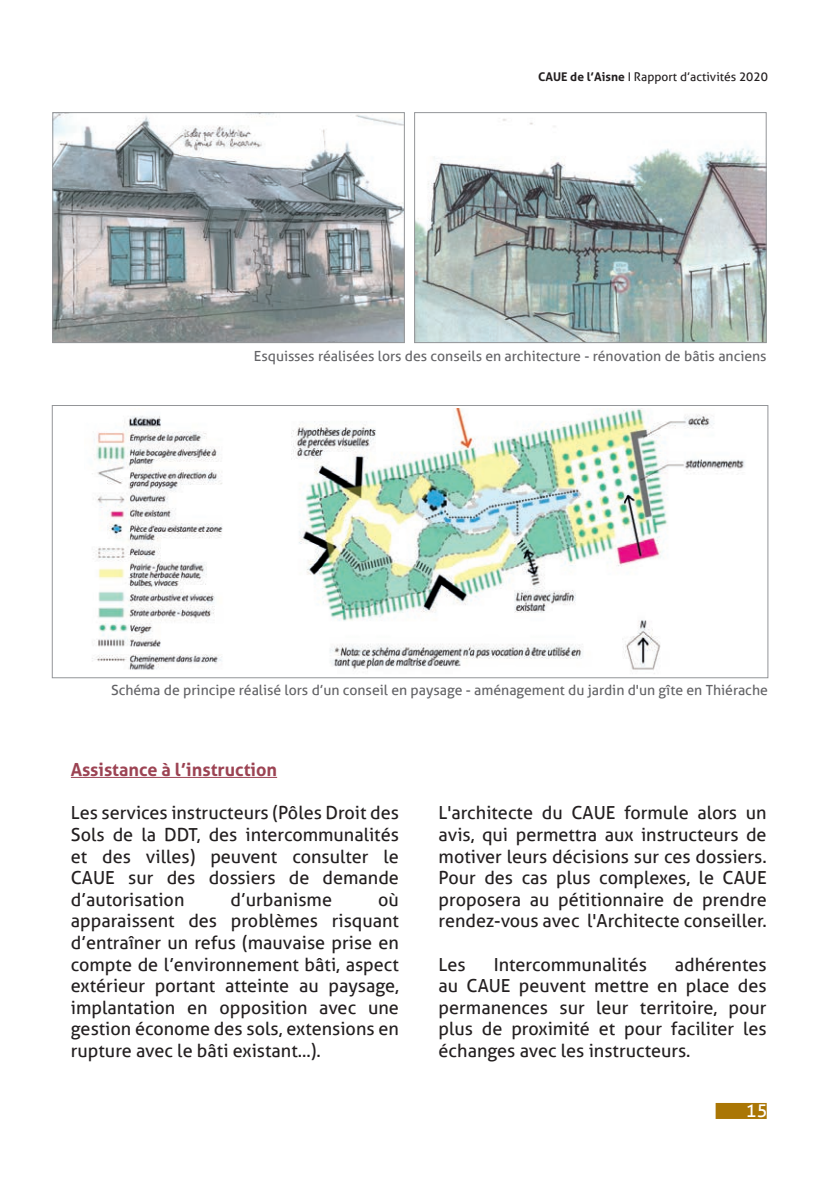
<style>
.page{position:relative;width:840px;height:1191px;background:#fff}
.page>*{position:absolute;margin:0;border:0;box-sizing:border-box;transform-origin:0 0}
.t1{font:18px/21.6px "Aller";color:#231f20;text-align:justify}
.t2{font:700 18px "Aller";color:#9c4353}
.t3{font:18px "Aller";color:#fff}
.t4{font:14px "Aller";color:#636366}
.t5{font:12px "Aller";color:#231f20}
.s1{font-weight:700}
</style>
<div class="page">
<hr style="left:71px;top:777px;width:206px;height:1px;background:#9c4353">
<div style="left:715px;top:1103px;width:51px;height:16px;background:#aa7605"></div>
<img style="left:54px;top:114px;width:348px;height:227px">
<div style="left:52px;top:112px;width:352px;height:231px;border:1px solid #939598"></div>
<img style="left:291px;top:409px;width:454px;height:265px">
<img style="left:92px;top:416px;width:131px;height:254px">
<img style="left:416px;top:119px;width:348px;height:222px">
<div style="left:414px;top:112px;width:352px;height:231px;border:1px solid #939598"></div>
<div style="left:52px;top:405px;width:715px;height:273px;border:1px solid #939598"></div>
<p class="t5" style="left:538px;top:69px;width:231px"><span class="s1">CAUE de l’Aisne</span> I Rapport d’activités 2020</p>
<p class="t4" style="left:254px;top:347px;width:514px">Esquisses réalisées lors des conseils en architecture - rénovation de bâtis anciens</p>
<p class="t4" style="left:111px;top:681px;width:658px">Schéma de principe réalisé lors d’un conseil en paysage - aménagement du jardin d'un gîte en Thiérache</p>
<p class="t2" style="left:71px;top:758px;width:208px">Assistance à l’instruction</p>
<p class="t1" style="left:71px;top:802px;width:329px">Les services instructeurs (Pôles Droit des Sols de la DDT, des intercommunalités et des villes) peuvent consulter le CAUE sur des dossiers de demande d’autorisation</p>
<p class="t1" style="left:230px;top:888px;width:103px">d’urbanisme</p>
<p class="t1" style="left:71px;top:888px;width:329px;text-indent:307px">où apparaissent des problèmes risquant d’entraîner un refus (mauvaise prise en compte de l’environnement bâti, aspect extérieur portant atteinte au paysage, implantation en opposition avec une gestion économe des sols, extensions en rupture avec le bâti existant...).</p>
<p class="t1" style="left:438px;top:802px;width:329px">L'architecte du CAUE formule alors un avis, qui permettra aux instructeurs de motiver leurs décisions sur ces dossiers.<br>Pour des cas plus complexes, le CAUE proposera au pétitionnaire de prendre rendez-vous avec l'Architecte conseiller.</p>
<p class="t1" style="left:438px;top:953px;width:29px">Les</p>
<p class="t1" style="left:493px;top:953px;width:154px">Intercommunalités</p>
<p class="t1" style="left:438px;top:953px;width:329px;text-indent:236px">adhérentes au CAUE peuvent mettre en place des permanences sur leur territoire, pour plus de proximité et pour faciliter les échanges avec les instructeurs.</p>
<p class="t3" style="left:745px;top:1100px;width:23px">15</p>
</div>
